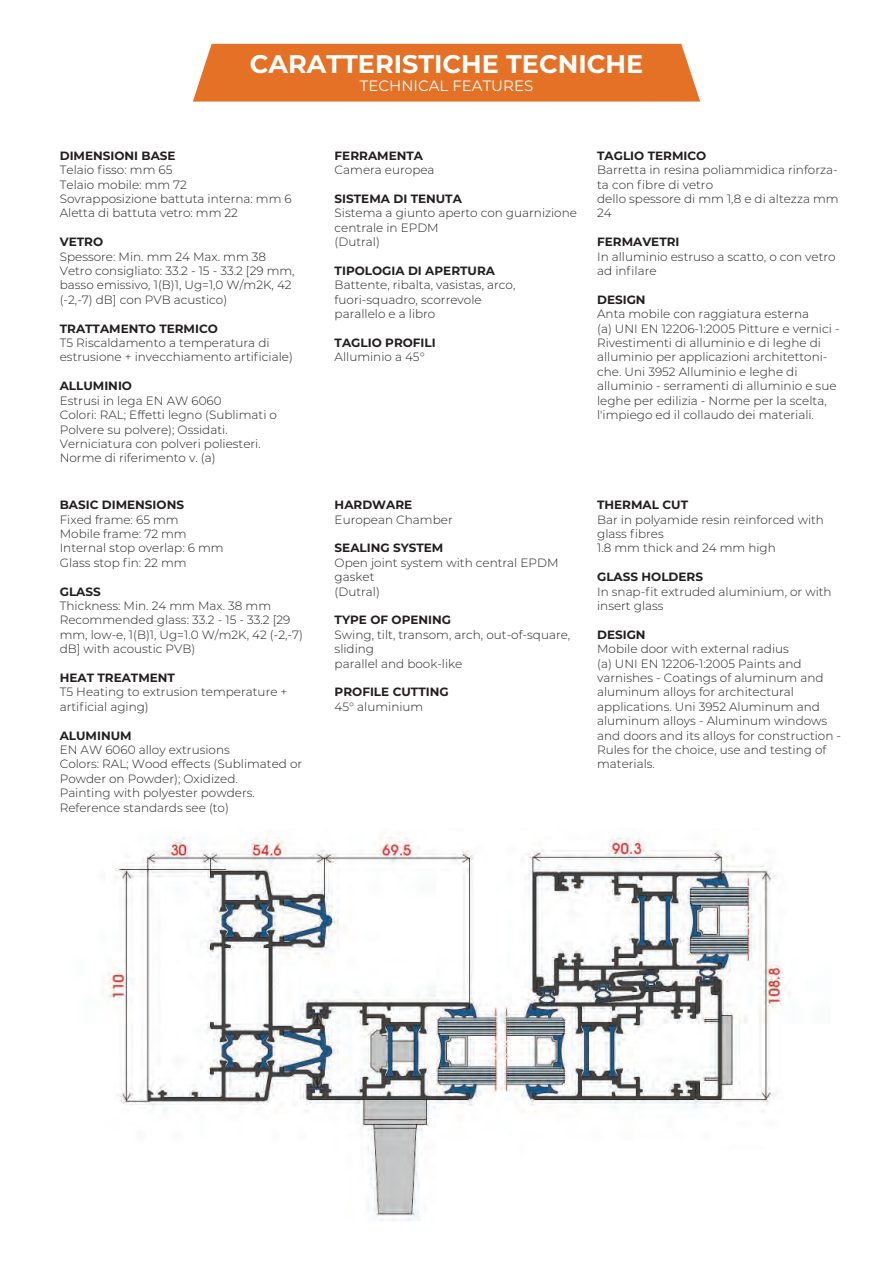
<style>
.page{position:relative;width:893px;height:1263px;background:#fff}
.page>*{position:absolute;margin:0;border:0;box-sizing:border-box;transform-origin:0 0}
.t1{font:700 25.5px "Montserrat";color:#fff}
.t2{font:15px "Montserrat";color:#fff}
.t3{font:300 12px/14.4px "Montserrat";color:#231f20}
.t4{font:700 12px "Montserrat";color:#231f20}
</style>
<div class="page">
<div style="left:193px;top:44px;width:507px;height:58px;background:#e47125"></div>
<img style="left:105px;top:836px;width:685px;height:385px">
<div style="left:609px;top:1151px;width:242px;height:88px;background:#fff"></div>
<h1 class="t1" style="left:250px;top:46px;width:395px">CARATTERISTICHE TECNICHE</h1>
<p class="t2" style="left:360px;top:76px;width:175px">TECHNICAL FEATURES</p>
<p class="t4" style="left:60px;top:147px;width:117px">DIMENSIONI BASE</p>
<p class="t3" style="left:60px;top:162px;width:234px">Telaio fisso: mm 65<br>Telaio mobile: mm 72<br>Sovrapposizione battuta interna: mm 6<br>Aletta di battuta vetro: mm 22</p>
<p class="t4" style="left:60px;top:233px;width:45px">VETRO</p>
<p class="t3" style="left:60px;top:249px;width:236px">Spessore: Min. mm 24 Max. mm 38<br>Vetro consigliato: 33.2 - 15 - 33.2 [29 mm, basso emissivo, 1(B)1, Ug=1,0 W/m2K, 42 (-2,-7) dB] con PVB acustico)</p>
<p class="t4" style="left:60px;top:320px;width:160px">TRATTAMENTO TERMICO</p>
<p class="t3" style="left:60px;top:335px;width:235px">T5 Riscaldamento a temperatura di estrusione + invecchiamento artificiale)</p>
<p class="t4" style="left:60px;top:377px;width:74px">ALLUMINIO</p>
<p class="t3" style="left:60px;top:393px;width:219px">Estrusi in lega EN AW 6060<br>Colori: RAL; Effetti legno (Sublimati o<br>Polvere su polvere); Ossidati.<br>Verniciatura con polveri poliesteri.<br>Norme di riferimento v. (a)</p>
<p class="t4" style="left:60px;top:496px;width:126px">BASIC DIMENSIONS</p>
<p class="t3" style="left:60px;top:512px;width:165px">Fixed frame: 65 mm<br>Mobile frame: 72 mm<br>Internal stop overlap: 6 mm<br>Glass stop fin: 22 mm</p>
<p class="t4" style="left:60px;top:583px;width:43px">GLASS</p>
<p class="t3" style="left:60px;top:598px;width:245px">Thickness: Min. 24 mm Max. 38 mm Recommended glass: 33.2 - 15 - 33.2 [29 mm, low-e, 1(B)1, Ug=1.0 W/m2K, 42 (-2,-7) dB] with acoustic PVB)</p>
<p class="t4" style="left:60px;top:669px;width:117px">HEAT TREATMENT</p>
<p class="t3" style="left:60px;top:684px;width:229px">T5 Heating to extrusion temperature + artificial aging)</p>
<p class="t4" style="left:60px;top:727px;width:73px">ALUMINUM</p>
<p class="t3" style="left:60px;top:742px;width:244px">EN AW 6060 alloy extrusions<br>Colors: RAL; Wood effects (Sublimated or<br>Powder on Powder); Oxidized.<br>Painting with polyester powders.<br>Reference standards see (to)</p>
<p class="t4" style="left:335px;top:147px;width:90px">FERRAMENTA</p>
<p class="t3" style="left:335px;top:162px;width:101px">Camera europea</p>
<p class="t4" style="left:335px;top:190px;width:129px">SISTEMA DI TENUTA</p>
<p class="t3" style="left:335px;top:206px;width:244px">Sistema a giunto aperto con guarnizione centrale in EPDM<br>(Dutral)</p>
<p class="t4" style="left:335px;top:262px;width:162px">TIPOLOGIA DI APERTURA</p>
<p class="t3" style="left:335px;top:278px;width:182px">Battente, ribalta, vasistas, arco, fuori-squadro, scorrevole parallelo e a libro</p>
<p class="t4" style="left:335px;top:334px;width:103px">TAGLIO PROFILI</p>
<p class="t3" style="left:335px;top:350px;width:92px">Alluminio a 45°</p>
<p class="t4" style="left:597px;top:147px;width:111px">TAGLIO TERMICO</p>
<p class="t3" style="left:597px;top:162px;width:243px">Barretta in resina poliammidica rinforza&shy;ta con fibre di vetro<br>dello spessore di mm 1,8 e di altezza mm<br>24</p>
<p class="t4" style="left:597px;top:233px;width:84px">FERMAVETRI</p>
<p class="t3" style="left:597px;top:249px;width:240px">In alluminio estruso a scatto, o con vetro ad infilare</p>
<p class="t4" style="left:597px;top:291px;width:50px">DESIGN</p>
<p class="t3" style="left:597px;top:306px;width:244px">Anta mobile con raggiatura esterna<br>(a) UNI EN 12206-1:2005 Pitture e vernici - Rivestimenti di alluminio e di leghe di alluminio per applicazioni architettoni&shy;che. Uni 3952 Alluminio e leghe di alluminio - serramenti di alluminio e sue leghe per edilizia - Norme per la scelta, l'impiego ed il collaudo dei materiali.</p>
<p class="t4" style="left:335px;top:496px;width:79px">HARDWARE</p>
<p class="t3" style="left:335px;top:512px;width:120px">European Chamber</p>
<p class="t4" style="left:335px;top:539px;width:110px">SEALING SYSTEM</p>
<p class="t3" style="left:335px;top:555px;width:225px">Open joint system with central EPDM gasket<br>(Dutral)</p>
<p class="t4" style="left:335px;top:611px;width:118px">TYPE OF OPENING</p>
<p class="t3" style="left:335px;top:627px;width:237px">Swing, tilt, transom, arch, out-of-square, sliding<br>parallel and book-like</p>
<p class="t4" style="left:335px;top:683px;width:115px">PROFILE CUTTING</p>
<p class="t3" style="left:335px;top:699px;width:90px">45° aluminium</p>
<p class="t4" style="left:597px;top:496px;width:92px">THERMAL CUT</p>
<p class="t3" style="left:597px;top:512px;width:228px">Bar in polyamide resin reinforced with glass fibres<br>1.8 mm thick and 24 mm high</p>
<p class="t4" style="left:597px;top:568px;width:107px">GLASS HOLDERS</p>
<p class="t3" style="left:597px;top:584px;width:236px">In snap-fit extruded aluminium, or with insert glass</p>
<p class="t4" style="left:597px;top:626px;width:50px">DESIGN</p>
<p class="t3" style="left:597px;top:641px;width:245px">Mobile door with external radius<br>(a) UNI EN 12206-1:2005 Paints and varnishes - Coatings of aluminum and aluminum alloys for architectural applications. Uni 3952 Aluminum and aluminum alloys - Aluminum windows and doors and its alloys for construction - Rules for the choice, use and testing of materials.</p>
</div>
